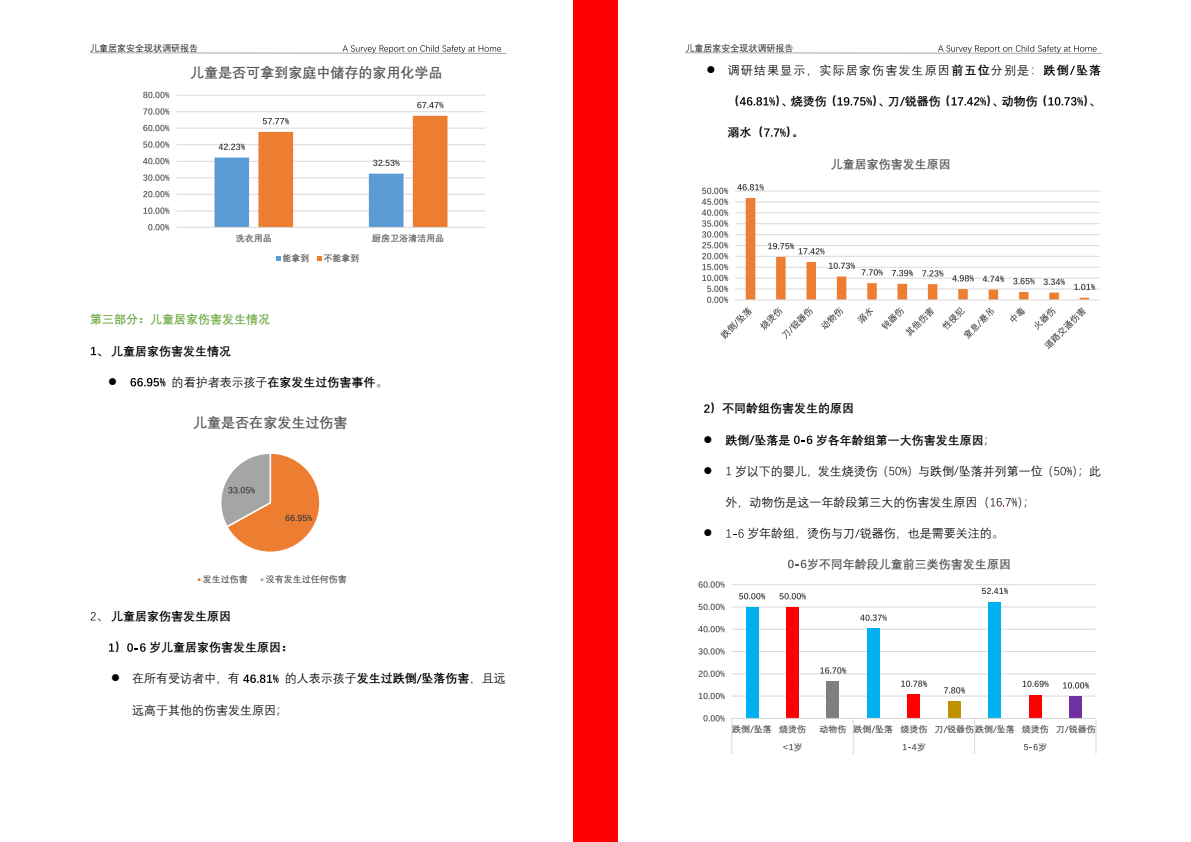
<style>
.page{position:relative;width:1191px;height:842px;background:#fff}
.page>*{position:absolute;margin:0;border:0;box-sizing:border-box;transform-origin:0 0}
.t1{font:700 14px "Deng Xian";color:#595959}
.t2{font:12px "Deng Xian";color:#000}
.t3{font:700 12px "Deng Xian";color:#000}
.t4{font:12px "Deng Xian";letter-spacing:.1em;color:#000}
.t5{font:700 12px "Deng Xian";color:#595959}
.t6{font:700 12px "Deng Xian";color:#70ad47}
.t7{font:12px "Wingdings";color:#000}
.t8{font:700 9px "Deng Xian";color:#595959}
.t9{font:9px "Deng Xian";color:#000}
.s1{font-weight:700}
.s2{font-weight:400}
</style>
<div class="page">
<svg style="left:90px;top:45px;width:417px;height:9px"></svg>
<svg style="left:91px;top:347px;width:5px;height:8px"></svg>
<svg style="left:131px;top:378px;width:34px;height:8px"></svg>
<svg style="left:91px;top:612px;width:5px;height:8px"></svg>
<svg style="left:109px;top:643px;width:5px;height:9px"></svg>
<svg style="left:127px;top:643px;width:19px;height:9px"></svg>
<svg style="left:243px;top:674px;width:35px;height:9px"></svg>
<svg style="left:416px;top:674px;width:6px;height:9px"></svg>
<svg style="left:221px;top:453px;width:99px;height:99px"></svg>
<hr style="left:176px;top:210px;width:309px;height:1px;background:#d9d9d9">
<hr style="left:176px;top:194px;width:309px;height:1px;background:#d9d9d9">
<hr style="left:176px;top:177px;width:309px;height:1px;background:#d9d9d9">
<hr style="left:176px;top:161px;width:309px;height:1px;background:#d9d9d9">
<hr style="left:176px;top:144px;width:309px;height:1px;background:#d9d9d9">
<hr style="left:176px;top:128px;width:309px;height:1px;background:#d9d9d9">
<hr style="left:176px;top:111px;width:309px;height:1px;background:#d9d9d9">
<hr style="left:176px;top:95px;width:309px;height:1px;background:#d9d9d9">
<hr style="left:176px;top:227px;width:309px;height:1px;background:#d9d9d9">
<svg style="left:214px;top:116px;width:233px;height:111px"></svg>
<svg style="left:417px;top:102px;width:26px;height:6px"></svg>
<svg style="left:148px;top:224px;width:21px;height:6px"></svg>
<svg style="left:143px;top:207px;width:26px;height:7px"></svg>
<svg style="left:143px;top:191px;width:26px;height:6px"></svg>
<svg style="left:143px;top:174px;width:26px;height:7px"></svg>
<svg style="left:143px;top:158px;width:26px;height:6px"></svg>
<svg style="left:143px;top:141px;width:26px;height:7px"></svg>
<svg style="left:143px;top:125px;width:26px;height:6px"></svg>
<svg style="left:143px;top:108px;width:26px;height:7px"></svg>
<svg style="left:143px;top:92px;width:26px;height:6px"></svg>
<svg style="left:276px;top:256px;width:5px;height:5px"></svg>
<svg style="left:317px;top:256px;width:4px;height:5px"></svg>
<div style="left:573px;top:0;width:22px;height:842px;background:#f00"></div>
<svg style="left:685px;top:45px;width:417px;height:9px"></svg>
<svg style="left:1070px;top:66px;width:5px;height:9px"></svg>
<svg style="left:740px;top:97px;width:35px;height:9px"></svg>
<svg style="left:837px;top:97px;width:35px;height:9px"></svg>
<svg style="left:900px;top:97px;width:5px;height:9px"></svg>
<svg style="left:951px;top:97px;width:35px;height:9px"></svg>
<svg style="left:1048px;top:97px;width:35px;height:9px"></svg>
<svg style="left:764px;top:128px;width:21px;height:9px"></svg>
<svg style="left:704px;top:404px;width:5px;height:9px"></svg>
<svg style="left:749px;top:435px;width:5px;height:10px"></svg>
<svg style="left:794px;top:436px;width:18px;height:8px"></svg>
<svg style="left:726px;top:467px;width:5px;height:8px"></svg>
<svg style="left:889px;top:467px;width:18px;height:8px"></svg>
<svg style="left:954px;top:467px;width:4px;height:8px"></svg>
<svg style="left:1054px;top:467px;width:18px;height:8px"></svg>
<svg style="left:990px;top:498px;width:27px;height:8px"></svg>
<svg style="left:726px;top:529px;width:17px;height:9px"></svg>
<svg style="left:855px;top:529px;width:4px;height:9px"></svg>
<hr style="left:735px;top:289px;width:364px;height:1px;background:#d9d9d9">
<hr style="left:735px;top:278px;width:364px;height:1px;background:#d9d9d9">
<hr style="left:735px;top:267px;width:364px;height:1px;background:#d9d9d9">
<hr style="left:735px;top:256px;width:364px;height:1px;background:#d9d9d9">
<hr style="left:735px;top:245px;width:364px;height:1px;background:#d9d9d9">
<hr style="left:735px;top:234px;width:364px;height:1px;background:#d9d9d9">
<hr style="left:735px;top:223px;width:364px;height:1px;background:#d9d9d9">
<hr style="left:735px;top:212px;width:364px;height:1px;background:#d9d9d9">
<hr style="left:735px;top:202px;width:364px;height:1px;background:#d9d9d9">
<hr style="left:735px;top:191px;width:364px;height:1px;background:#d9d9d9">
<hr style="left:735px;top:299px;width:364px;height:1px;background:#d9d9d9">
<svg style="left:702px;top:184px;width:393px;height:165px"></svg>
<hr style="left:732px;top:696px;width:364px;height:1px;background:#d9d9d9">
<hr style="left:732px;top:673px;width:364px;height:1px;background:#d9d9d9">
<hr style="left:732px;top:651px;width:364px;height:1px;background:#d9d9d9">
<hr style="left:732px;top:629px;width:364px;height:1px;background:#d9d9d9">
<hr style="left:732px;top:607px;width:364px;height:1px;background:#d9d9d9">
<hr style="left:732px;top:584px;width:364px;height:1px;background:#d9d9d9">
<div style="left:745px;top:607px;width:13px;height:111px;background:#00b0f0"></div>
<div style="left:786px;top:607px;width:13px;height:111px;background:#f00"></div>
<div style="left:826px;top:681px;width:13px;height:37px;background:#7f7f7f"></div>
<div style="left:867px;top:628px;width:12px;height:90px;background:#00b0f0"></div>
<div style="left:907px;top:694px;width:13px;height:24px;background:#f00"></div>
<div style="left:948px;top:701px;width:12px;height:17px;background:#bf9000"></div>
<div style="left:988px;top:602px;width:13px;height:116px;background:#00b0f0"></div>
<div style="left:1029px;top:695px;width:12px;height:23px;background:#f00"></div>
<div style="left:1069px;top:696px;width:13px;height:22px;background:#7030a0"></div>
<hr style="left:732px;top:718px;width:364px;height:1px;background:#d9d9d9">
<svg style="left:731px;top:718px;width:1px;height:36px"></svg>
<svg style="left:853px;top:719px;width:1px;height:35px"></svg>
<svg style="left:974px;top:719px;width:1px;height:35px"></svg>
<svg style="left:1095px;top:719px;width:1px;height:35px"></svg>
<svg style="left:739px;top:593px;width:26px;height:6px"></svg>
<svg style="left:779px;top:593px;width:26px;height:6px"></svg>
<svg style="left:820px;top:667px;width:26px;height:7px"></svg>
<svg style="left:860px;top:614px;width:26px;height:7px"></svg>
<svg style="left:901px;top:680px;width:26px;height:7px"></svg>
<svg style="left:944px;top:687px;width:21px;height:6px"></svg>
<svg style="left:981px;top:588px;width:27px;height:6px"></svg>
<svg style="left:1022px;top:681px;width:26px;height:6px"></svg>
<svg style="left:1063px;top:682px;width:26px;height:7px"></svg>
<svg style="left:703px;top:715px;width:21px;height:6px"></svg>
<svg style="left:698px;top:693px;width:26px;height:6px"></svg>
<svg style="left:698px;top:670px;width:26px;height:7px"></svg>
<svg style="left:698px;top:648px;width:26px;height:7px"></svg>
<svg style="left:698px;top:626px;width:26px;height:6px"></svg>
<svg style="left:698px;top:604px;width:26px;height:6px"></svg>
<svg style="left:698px;top:581px;width:26px;height:7px"></svg>
<svg style="left:750px;top:726px;width:4px;height:7px"></svg>
<svg style="left:871px;top:726px;width:4px;height:7px"></svg>
<svg style="left:943px;top:726px;width:4px;height:7px"></svg>
<svg style="left:993px;top:726px;width:3px;height:7px"></svg>
<svg style="left:783px;top:744px;width:10px;height:6px"></svg>
<svg style="left:902px;top:744px;width:14px;height:6px"></svg>
<svg style="left:1024px;top:744px;width:13px;height:6px"></svg>
<svg style="left:788px;top:560px;width:18px;height:8px"></svg>
<div style="left:595px;top:0;width:23px;height:842px;background:#f00"></div>
<p class="t9" style="left:90px;top:43px;width:109px">儿童居家安全现状调研报告</p>
<p class="t1" style="left:190px;top:64px;width:254px">儿童是否可拿到家庭中储存的家用化学品</p>
<p class="t8" style="left:236px;top:232px;width:38px">洗衣用品</p>
<p class="t8" style="left:372px;top:232px;width:73px">厨房卫浴清洁用品</p>
<p class="t8" style="left:283px;top:252px;width:28px">能拿到</p>
<p class="t8" style="left:323px;top:252px;width:37px">不能拿到</p>
<p class="t6" style="left:90px;top:312px;width:181px">第三部分：儿童居家伤害发生情况</p>
<p class="t3" style="left:97px;top:343px;width:136px">、儿童居家伤害发生情况</p>
<p class="t7" style="left:108px;top:375px;width:10px">●</p>
<p class="t2" style="left:172px;top:374px;width:217px">的看护者表示孩子<span class="s1">在家发生过伤害事件</span>。</p>
<p class="t1" style="left:193px;top:413px;width:156px">儿童是否在家发生过伤害</p>
<p class="t8" style="left:203px;top:573px;width:46px">发生过伤害</p>
<p class="t8" style="left:266px;top:573px;width:82px">没有发生过任何伤害</p>
<p class="t3" style="left:96px;top:608px;width:136px"><span class="s2">、</span>儿童居家伤害发生原因</p>
<p class="t3" style="left:115px;top:639px;width:13px">）</p>
<p class="t3" style="left:149px;top:639px;width:145px">岁儿童居家伤害发生原因：</p>
<p class="t2" style="left:111px;top:671px;width:130px">● 在所有受访者中，有</p>
<p class="t2" style="left:285px;top:671px;width:222px">的人表示孩子<span class="s1">发生过跌倒坠落伤害</span>，且远</p>
<p class="t2" style="left:132px;top:702px;width:157px">远高于其他的伤害发生原因；</p>
<p class="t9" style="left:685px;top:43px;width:109px">儿童居家安全现状调研报告</p>
<p class="t4" style="left:706px;top:62px;width:396px">● 调研结果显示，实际居家伤害发生原因<span class="s1">前五位</span>分别是：<span class="s1">跌倒坠落</span></p>
<p class="t3" style="left:727px;top:93px;width:13px">（</p>
<p class="t3" style="left:775px;top:93px;width:63px">）、烧烫伤（</p>
<p class="t3" style="left:872px;top:93px;width:80px">）、刀锐器伤（</p>
<p class="t3" style="left:986px;top:93px;width:63px">）、动物伤（</p>
<p class="t3" style="left:1083px;top:93px;width:19px">）、</p>
<p class="t3" style="left:727px;top:124px;width:37px">溺水（</p>
<p class="t3" style="left:786px;top:124px;width:19px">）。</p>
<p class="t5" style="left:831px;top:156px;width:121px">儿童居家伤害发生原因</p>
<p class="t3" style="left:710px;top:400px;width:145px">）不同龄组伤害发生的原因</p>
<p class="t3" style="left:703px;top:432px;width:88px">● 跌倒坠落是</p>
<p class="t3" style="left:816px;top:432px;width:181px">岁各年龄组第一大伤害发生原因<span class="s2">；</span></p>
<p class="t2" style="left:703px;top:463px;width:186px">● 岁以下的婴儿，发生烧烫伤（</p>
<p class="t2" style="left:907px;top:463px;width:148px">）与跌倒坠落并列第一位（</p>
<p class="t2" style="left:1072px;top:463px;width:30px">）；此</p>
<p class="t2" style="left:725px;top:494px;width:265px">外，动物伤是这一年龄段第三大的伤害发生原因（</p>
<p class="t2" style="left:1017px;top:494px;width:19px">）；</p>
<p class="t7" style="left:703px;top:526px;width:10px">●</p>
<p class="t2" style="left:747px;top:526px;width:258px">岁年龄组，烫伤与刀锐器伤，也是需要关注的。</p>
<p class="t5" style="left:807px;top:556px;width:205px">岁不同年龄段儿童前三类伤害发生原因</p>
<p class="t8" style="left:732px;top:723px;width:75px">跌倒坠落 烧烫伤</p>
<p class="t8" style="left:819px;top:723px;width:278px">动物伤 跌倒坠落 烧烫伤 刀锐器伤跌倒坠落 烧烫伤 刀锐器伤</p>
<p class="t8" style="left:793px;top:741px;width:10px">岁</p>
<p class="t8" style="left:916px;top:741px;width:10px">岁</p>
<p class="t8" style="left:1038px;top:741px;width:10px">岁</p>
</div>
